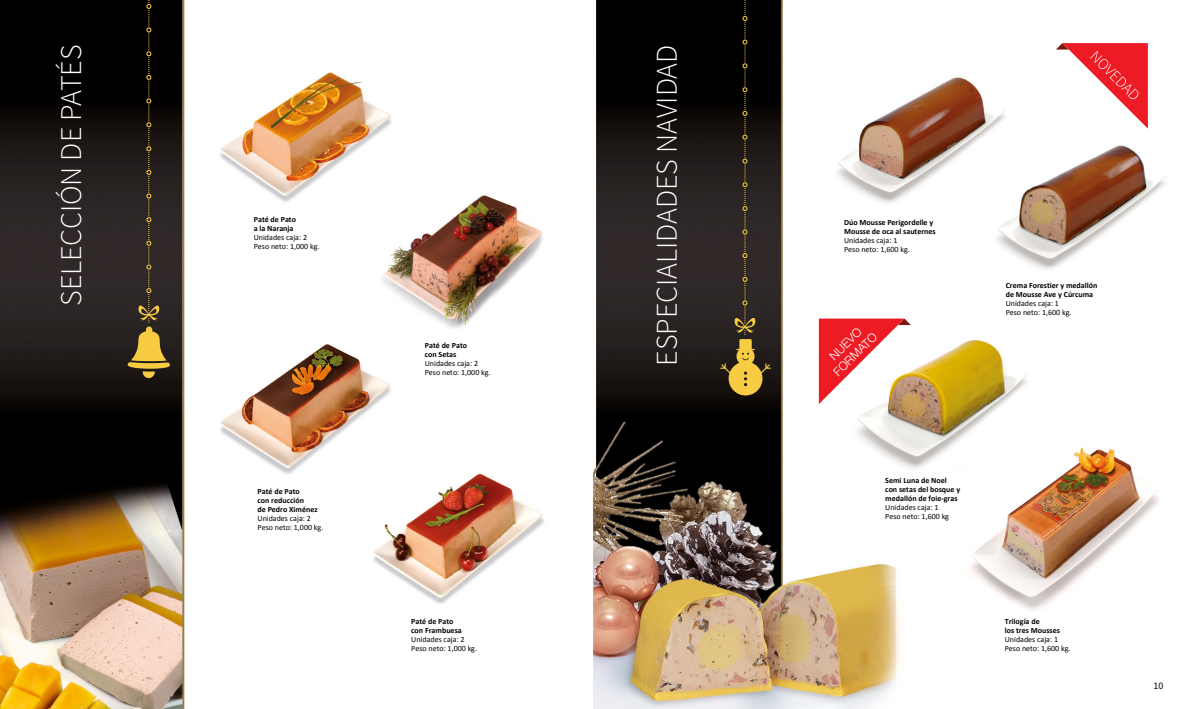
<style>
.page{position:relative;width:1191px;height:709px;background:#fff}
.page>*{position:absolute;margin:0;border:0;box-sizing:border-box;transform-origin:0 0}
.t1{font:300 30px "Source Sans Pro";color:#fff}
.t2{font:300 12px/14px "Helvetica Neue";color:#fff;text-align:center}
.t3{font:10px "Source Sans Pro";color:#000}
.t4{font:700 8px/9px "Calibri";color:#000}
.t5{font:8px/9px "Calibri";color:#000}
</style>
<div class="page">
<img style="left:0;top:0;width:1166px;height:709px">
<svg style="left:720px;top:0;width:51px;height:395px"></svg>
<svg style="left:127px;top:0;width:43px;height:378px"></svg>
<svg style="left:1056px;top:43px;width:91px;height:86px"></svg>
<svg style="left:819px;top:318px;width:91px;height:86px"></svg>
<h1 class="t1" style="left:53px;top:306px;width:263px;rotate:-90deg">SELECCIÓN DE PATÉS</h1>
<h1 class="t1" style="left:648px;top:366px;width:323px;rotate:-90deg">ESPECIALIDADES NAVIDAD</h1>
<p class="t4" style="left:254px;top:215px;width:44px">Paté de Pato a la Naranja</p>
<p class="t5" style="left:254px;top:233px;width:67px">Unidades caja: 2<br>Peso neto: 1,000 kg.</p>
<p class="t4" style="left:425px;top:340px;width:44px">Paté de Pato con Setas</p>
<p class="t5" style="left:425px;top:358px;width:67px">Unidades caja: 2<br>Peso neto: 1,000 kg.</p>
<p class="t4" style="left:257px;top:486px;width:62px">Paté de Pato<br>con reducción<br>de Pedro Ximénez</p>
<p class="t5" style="left:257px;top:513px;width:67px">Unidades caja: 2<br>Peso neto: 1,000 kg.</p>
<p class="t4" style="left:411px;top:616px;width:52px">Paté de Pato con Frambuesa</p>
<p class="t5" style="left:411px;top:634px;width:67px">Unidades caja: 2<br>Peso neto: 1,000 kg.</p>
<p class="t4" style="left:844px;top:217px;width:93px">Dúo Mousse Perigordelle y<br>Mousse de oca al sauternes</p>
<p class="t5" style="left:844px;top:235px;width:67px">Unidades caja: 1<br>Peso neto: 1,600 kg.</p>
<h2 class="t2" style="left:820px;top:357px;width:57px;rotate:-44deg">NUEVO<br>FORMATO</h2>
<p class="t4" style="left:885px;top:475px;width:76px">Semi Luna de Noel con setas del bosque y medallón de foie-gras</p>
<p class="t5" style="left:885px;top:502px;width:65px">Unidades caja: 1<br>Peso neto: 1,600 kg</p>
<p class="t4" style="left:1005px;top:281px;width:93px">Crema Forestier y medallón de Mousse Ave y Cúrcuma</p>
<p class="t5" style="left:1005px;top:299px;width:67px">Unidades caja: 1<br>Peso neto: 1,600 kg.</p>
<p class="t4" style="left:1004px;top:616px;width:57px">Trilogía de<br>los tres Mousses</p>
<p class="t5" style="left:1004px;top:634px;width:67px">Unidades caja: 1<br>Peso neto: 1,600 kg.</p>
<p class="t3" style="left:1153px;top:679px;width:11px">10</p>
</div>
